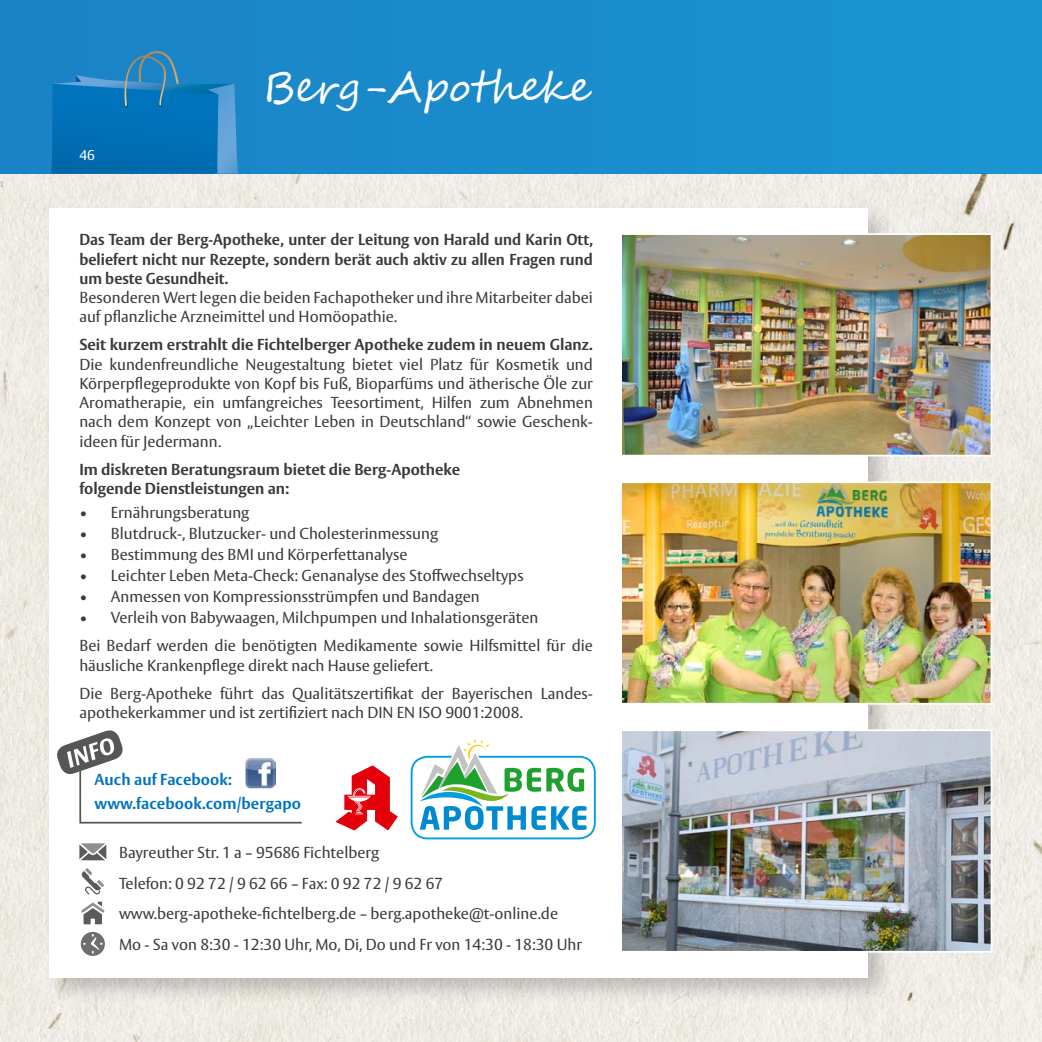
<style>
.page{position:relative;width:1042px;height:1042px;background:#fff}
.page>*{position:absolute;margin:0;border:0;box-sizing:border-box;transform-origin:0 0}
.t1{font:42px "Segoe Script";letter-spacing:-.005em;color:#fff}
.t2{font:15.75px/19.2px "Vesta Std";color:#3a3a39}
.t3{font:700 15.75px/19.2px "Vesta Std";color:#3a3a39;text-align:justify}
.t4{font:700 15.75px/23.6px "Vesta Std";letter-spacing:.005em;color:#0074be}
.t5{font:14px "Vesta Std";color:#fff}
</style>
<div class="page">
<img style="left:0;top:174px;width:1041px;height:868px">
<div style="left:43px;top:202px;width:852px;height:802px;background:#000;opacity:.2"></div>
<div style="left:50px;top:208px;width:818px;height:769px;background:#fff"></div>
<div style="left:0;top:0;width:1041px;height:174px;background:#1a8ccb"></div>
<svg style="left:51px;top:51px;width:187px;height:123px"></svg>
<img style="left:623px;top:732px;width:366px;height:217px">
<div style="left:620px;top:729px;width:372px;height:223px;border:2px solid #fff"></div>
<img style="left:623px;top:236px;width:366px;height:217px">
<div style="left:620px;top:233px;width:372px;height:223px;border:2px solid #fff"></div>
<img style="left:623px;top:484px;width:366px;height:217px">
<div style="left:620px;top:481px;width:372px;height:223px;border:2px solid #fff"></div>
<svg style="left:81px;top:932px;width:24px;height:24px"></svg>
<svg style="left:79px;top:843px;width:27px;height:17px"></svg>
<svg style="left:81px;top:868px;width:23px;height:26px"></svg>
<svg style="left:81px;top:901px;width:23px;height:23px"></svg>
<svg style="left:335px;top:765px;width:63px;height:65px"></svg>
<svg style="left:57px;top:730px;width:245px;height:94px"></svg>
<div style="left:411px;top:756px;width:185px;height:83px;border:2px solid #009ee0;border-radius:16px"></div>
<svg style="left:420px;top:739px;width:166px;height:91px"></svg>
<p class="t5" style="left:79px;top:147px;width:17px">46</p>
<h1 class="t1" style="left:263px;top:56px;width:329px">Berg-Apotheke</h1>
<p class="t3" style="left:79px;top:230px;width:515px">Das Team der Berg-Apotheke, unter der Leitung von Harald und Karin Ott, beliefert nicht nur Rezepte, sondern berät auch aktiv zu allen Fragen rund um beste Gesundheit.</p>
<p class="t2" style="left:79px;top:288px;width:515px">Besonderen Wert legen die beiden Fachapotheker und ihre Mitarbeiter dabei auf pflanzliche Arzneimittel und Homöopathie.</p>
<p class="t3" style="left:79px;top:335px;width:515px">Seit kurzem erstrahlt die Fichtelberger Apotheke zudem in neuem Glanz.</p>
<p class="t2" style="left:79px;top:354px;width:515px;text-align:justify">Die kundenfreundliche Neugestaltung bietet viel Platz für Kosmetik und Körperpflegeprodukte von Kopf bis Fuß, Bioparfüms und ätherische Öle zur Aromatherapie, ein umfangreiches Teesortiment, Hilfen zum Abnehmen nach dem Konzept von „Leichter Leben in Deutschland“ sowie Geschenk&shy;ideen für Jedermann.</p>
<p class="t3" style="left:79px;top:459px;width:382px">Im diskreten Beratungsraum bietet die Berg-Apotheke folgende Dienstleistungen an:</p>
<p class="t2" style="left:79px;top:503px;width:172px">• Ernährungsberatung</p>
<p class="t2" style="left:79px;top:524px;width:360px">• Blutdruck-, Blutzucker- und Cholesterinmessung</p>
<p class="t2" style="left:79px;top:545px;width:329px">• Bestimmung des BMI und Körperfettanalyse</p>
<p class="t2" style="left:79px;top:566px;width:446px">• Leichter Leben Meta-Check: Genanalyse des Stoffwechseltyps</p>
<p class="t2" style="left:79px;top:587px;width:402px">• Anmessen von Kompressionsstrümpfen und Bandagen</p>
<p class="t2" style="left:79px;top:604px;width:515px;line-height:28px">• Verleih von Babywaagen, Milchpumpen und Inhalationsgeräten<br>Bei Bedarf werden die benötigten Medikamente sowie Hilfsmittel für die</p>
<p class="t2" style="left:79px;top:651px;width:515px;line-height:28px">häusliche Krankenpflege direkt nach Hause geliefert.<br>Die Berg-Apotheke führt das Qualitätszertifikat der Bayerischen Landes-</p>
<p class="t2" style="left:79px;top:703px;width:445px">apothekerkammer und ist zertifiziert nach DIN EN ISO 9001:2008.</p>
<p class="t4" style="left:94px;top:768px;width:208px">Auch auf Facebook: www.facebook.com/bergapo</p>
<p class="t2" style="left:119px;top:837px;width:464px;line-height:30.6px">Bayreuther Str. 1 a - 95686 Fichtelberg<br>Telefon: 0 92 72 / 9 62 66 - Fax: 0 92 72 / 9 62 67 www.berg-apotheke-fichtelberg.de - berg.apotheke@t-online.de Mo - Sa von 8:30 - 12:30 Uhr, Mo, Di, Do und Fr von 14:30 - 18:30 Uhr</p>
</div>
